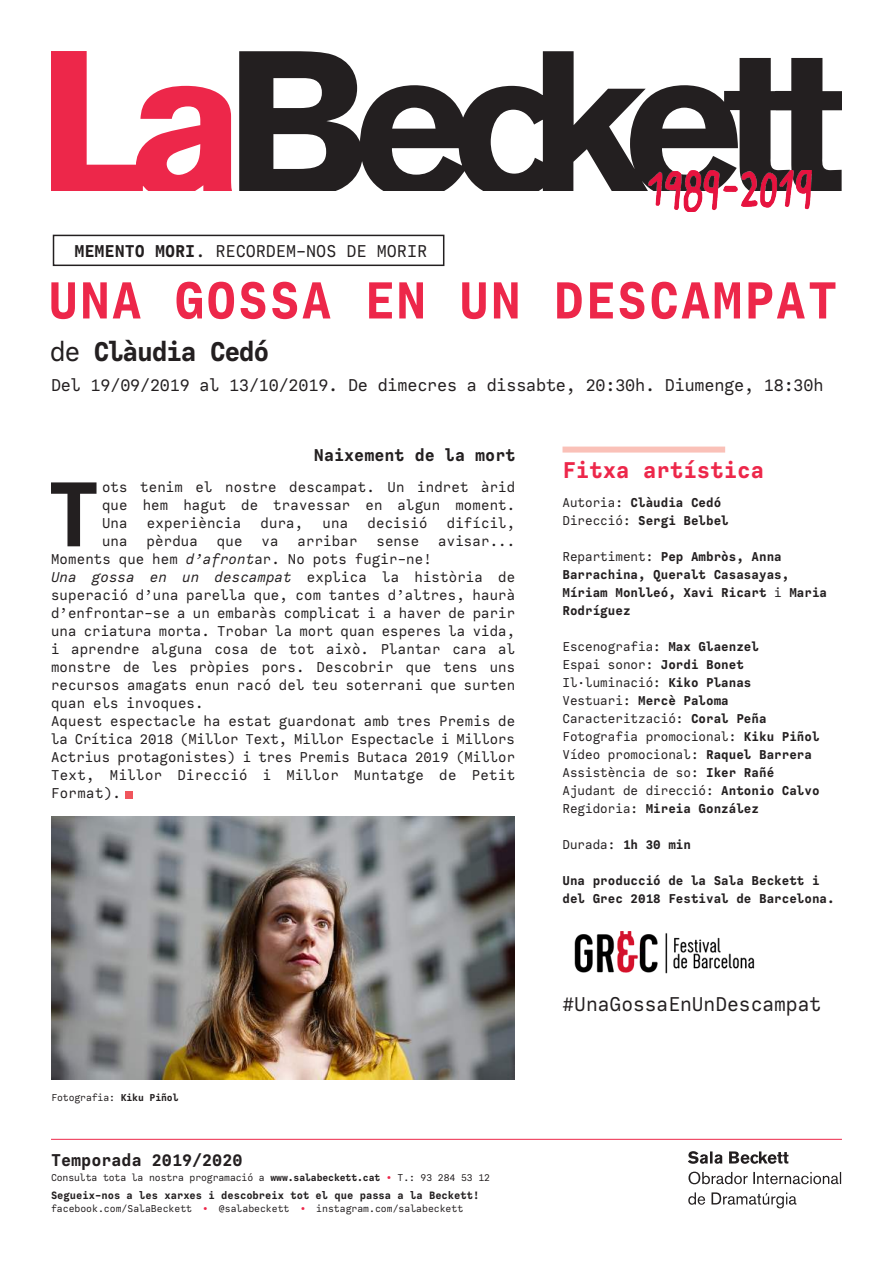
<style>
.page{position:relative;width:893px;height:1263px;background:#fff}
.page>*{position:absolute;margin:0;border:0;box-sizing:border-box;transform-origin:0 0}
.t1{font:700 96.75px "Calling Code";color:#231f20}
.t2{font:700 54.75px "Calling Code";letter-spacing:.02em;color:#ed274a}
.t3{font:700 28.5px "Calling Code";letter-spacing:-.05em;color:#231f20}
.t4{font:700 24px "Calling Code";color:#ed274a}
.t5{font:21px "Calling Code";color:#231f20}
.t6{font:18px "Calling Code";letter-spacing:-.01em;color:#231f20}
.t7{font:700 18px "Calling Code";color:#231f20}
.t8{font:15px/18px "Calling Code";letter-spacing:.01em;color:#231f20;text-align:justify}
.t9{font:13.5px/18px "Calling Code";color:#231f20}
.t10{font:700 13.5px/18px "Calling Code";color:#231f20}
.t11{font:700 11.25px "Calling Code";color:#231f20}
.t12{font:10.5px "Calling Code";color:#231f20}
.s1{font-weight:700}
.s2{font-weight:400}
.s3{font-style:italic}
.s4{color:#ed274a}
</style>
<div class="page">
<div style="left:562px;top:447px;width:163px;height:6px;background:#fac1b8"></div>
<img style="left:574px;top:932px;width:180px;height:42px">
<hr style="left:51px;top:1139px;width:791px;height:1px;background:#ed274a">
<svg style="left:239px;top:51px;width:603px;height:140px;fill:#231f20"></svg>
<svg style="left:51px;top:51px;width:181px;height:140px"></svg>
<svg style="left:688px;top:1192px;width:108px;height:16px"></svg>
<svg style="left:688px;top:1171px;width:153px;height:13px"></svg>
<svg style="left:688px;top:1151px;width:100px;height:13px"></svg>
<img style="left:51px;top:817px;width:464px;height:263px">
<div style="left:125px;top:791px;width:8px;height:8px;background:#f0555c"></div>
<img style="left:649px;top:170px;width:162px;height:42px">
<div style="left:53px;top:235px;width:391px;height:31px;border:2px solid #231f20"></div>
<p class="t6" style="left:74px;top:239px;width:354px"><span class="s1">MEMENTO MORI</span>. RECORDEM-NOS DE MORIR</p>
<h2 class="t2" style="left:48px;top:266px;width:792px">UNA GOSSA EN UN DESCAMPAT</h2>
<h3 class="t3" style="left:50px;top:334px;width:221px"><span class="s2">de</span> Clàudia Cedó</h3>
<p class="t6" style="left:51px;top:373px;width:774px">Del 19/09/2019 al 13/10/2019. De dimecres a dissabte, 20:30h. Diumenge, 18:30h</p>
<p class="t7" style="left:314px;top:444px;width:203px">Naixement de la mort</p>
<h1 class="t1" style="left:47px;top:454px;width:56px">T</h1>
<p class="t8" style="left:102px;top:478px;width:415px">ots tenim el nostre descampat. Un indret àrid que hem hagut de travessar en algun moment.<br>Una</p>
<p class="t8" style="left:147px;top:514px;width:96px">experiència</p>
<p class="t8" style="left:261px;top:514px;width:44px">dura,</p>
<p class="t8" style="left:323px;top:514px;width:27px">una</p>
<p class="t8" style="left:368px;top:514px;width:61px">decisió</p>
<p class="t8" style="left:447px;top:514px;width:70px">difícil,</p>
<p class="t8" style="left:102px;top:532px;width:27px">una</p>
<p class="t8" style="left:147px;top:532px;width:53px">pèrdua</p>
<p class="t8" style="left:217px;top:532px;width:27px">que</p>
<p class="t8" style="left:262px;top:532px;width:18px">va</p>
<p class="t8" style="left:298px;top:532px;width:61px">arribar</p>
<p class="t8" style="left:376px;top:532px;width:44px">sense</p>
<p class="t8" style="left:438px;top:532px;width:79px">avisar...</p>
<p class="t8" style="left:51px;top:550px;width:466px;text-align:left">Moments que hem <span class="s3">d’afront</span>ar. No pots fugir-ne!<br><span class="s3">Una gossa en un descampat</span> explica la història de superació d’una parella que, com tantes d’altres, haurà d’enfrontar-se a un embaràs complicat i a haver de parir una criatura morta. Trobar la mort quan esperes la vida, i aprendre alguna cosa de tot això. Plantar cara al monstre de les pròpies pors. Descobrir que tens uns recursos amagats enun racó del teu soterrani que surten quan els invoques.<br>Aquest espectacle ha estat guardonat amb tres Premis de la Crítica 2018 (Millor Text, Millor Espectacle i Millors Actrius protagonistes) i tres Premis Butaca 2019 (Millor Text, Millor Direcció i Millor Muntatge de Petit Format).</p>
<p class="t12" style="left:51px;top:1091px;width:129px">Fotografia: <span class="s1">Kiku Piñol</span></p>
<p class="t7" style="left:51px;top:1148px;width:193px">Temporada 2019/2020</p>
<p class="t12" style="left:51px;top:1171px;width:441px">Consulta tota la nostra programació a <span class="s1">www.salabeckett.cat</span> <span class="s4">•</span> T.: 93 284 53 12</p>
<p class="t11" style="left:51px;top:1188px;width:430px">Segueix-nos a les xarxes i descobreix tot el que passa a la Beckett!</p>
<p class="t12" style="left:51px;top:1201px;width:414px">facebook.com/SalaBeckett <span class="s4">•</span> @salabeckett <span class="s4">•</span> instagram.com/salabeckett</p>
<h3 class="t4" style="left:562px;top:455px;width:203px">Fitxa artística</h3>
<p class="t10" style="left:562px;top:494px;width:168px"><span class="s2">Autoria:</span> Clàudia Cedó<br><span class="s2">Direcció:</span> Sergi Belbel</p>
<p class="t10" style="left:562px;top:548px;width:266px"><span class="s2">Repartiment:</span> Pep Ambròs, Anna<br>Barrachina, Queralt Casasayas,<br>Míriam Monlleó, Xavi Ricart <span class="s2">i</span> Maria<br>Rodríguez</p>
<p class="t9" style="left:562px;top:638px;width:259px">Escenografia: <span class="s1">Max Glaenzel<br></span>Espai sonor: <span class="s1">Jordi Bonet<br></span>Il·luminació: <span class="s1">Kiko Planas<br></span>Vestuari: <span class="s1">Mercè Paloma<br></span>Caracterització: <span class="s1">Coral Peña<br></span>Fotografia promocional: <span class="s1">Kiku Piñol<br></span>Vídeo promocional: <span class="s1">Raquel Barrera<br></span>Assistència de so: <span class="s1">Iker Rañé<br></span>Ajudant de direcció: <span class="s1">Antonio Calvo<br></span>Regidoria: <span class="s1">Mireia González</span></p>
<p class="t9" style="left:562px;top:836px;width:130px">Durada: <span class="s1">1h 30 min</span></p>
<p class="t10" style="left:562px;top:872px;width:274px">Una producció de la Sala Beckett i del Grec 2018 Festival de Barcelona.</p>
<h3 class="t5" style="left:562px;top:991px;width:260px">#UnaGossaEnUnDescampat</h3>
</div>
